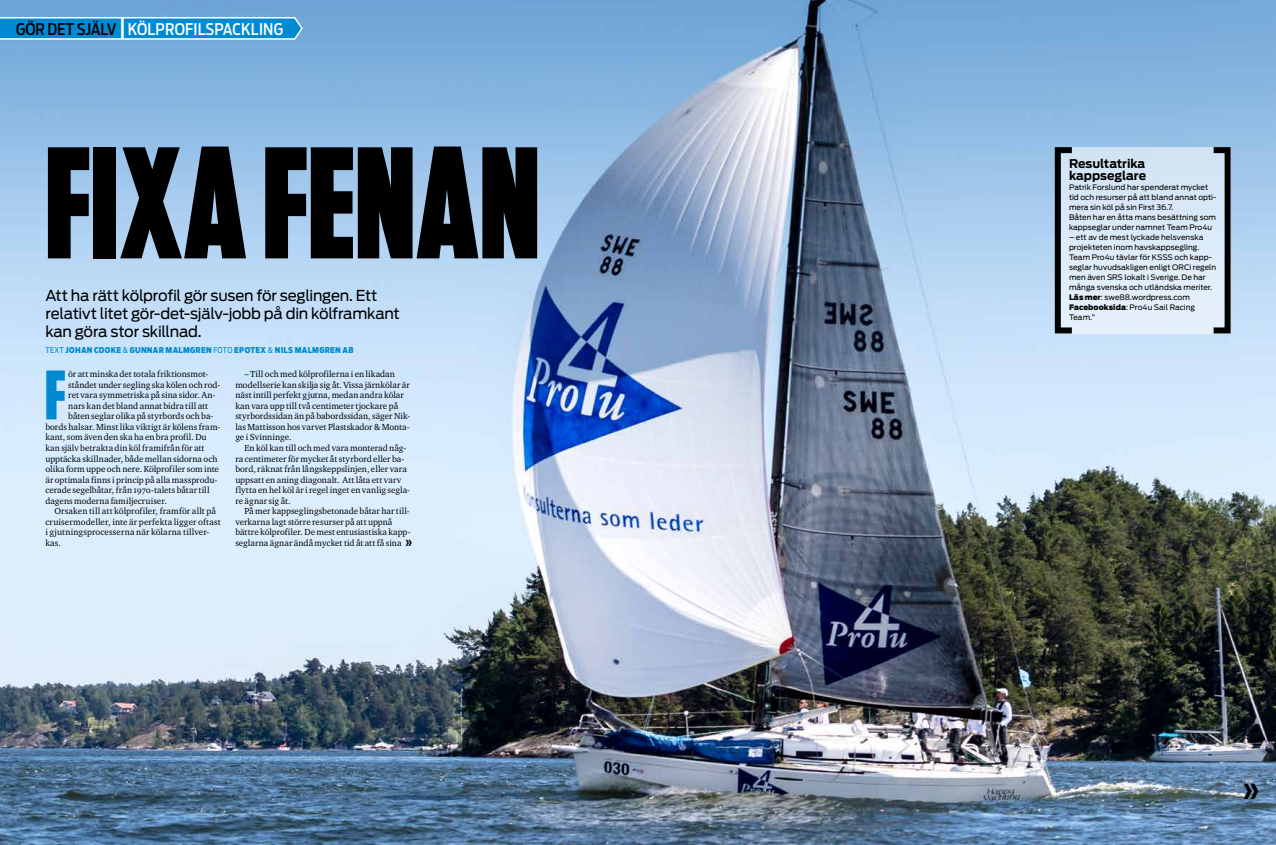
<style>
.page{position:relative;width:1276px;height:845px;background:#fff}
.page>*{position:absolute;margin:0;border:0;box-sizing:border-box;transform-origin:0 0}
.t1{font:900 149.8px "Antenna Comp";color:#000}
.t2{font:900 66px "Antenna Comp";color:#008ad2}
.t3{font:700 27px "Antenna";color:#000}
.t4{font:500 16px "Antenna Cond";letter-spacing:.005em;color:#fff}
.t5{font:15px/18px "Antenna";letter-spacing:-.02em;color:#000}
.t6{font:700 12px/12px "Antenna";letter-spacing:-.005em;color:#000}
.t7{font:9px/10.5px "Charter ITC Regu OS";color:#000}
.t8{font:900 8px "Antenna Cond";letter-spacing:.035em;color:#008ad2}
.t9{font:7.5px/10px "Antenna";letter-spacing:.005em;color:#000}
.s1{color:#000}
.s2{font-size:23px}
.s3{font-weight:400}
.s4{font-family:"Antenna";font-weight:700;font-size:11px}
.s5{font-weight:900}
</style>
<div class="page">
<img style="left:0;top:0;width:1276px;height:845px">
<div style="left:1054px;top:147px;width:176px;height:186px;background:#dcebf8"></div>
<div style="left:1054px;top:147px;width:20px;height:186px;border:6px solid #000"></div>
<div style="left:1210px;top:147px;width:20px;height:186px;border:6px solid #000"></div>
<svg style="left:0;top:16px;width:304px;height:24px;background:#289ad8"></svg>
<h3 class="t4" style="left:16px;top:19px;width:268px"><span class="s1">GÖR DET SJÄLV</span> <span class="s2">|</span>KÖLPROFILSPACKLING</h3>
<h1 class="t1" style="left:44px;top:115px;width:499px">FIXA FENAN</h1>
<h3 class="t5" style="left:45px;top:287px;width:356px">Att ha rätt kölprofil gör susen för seglingen. Ett relativt litet gör-det-själv-jobb på din kölframkant kan göra stor skillnad.</h3>
<p class="t8" style="left:45px;top:346px;width:310px"><span class="s3">TEXT</span> JOHAN COOKE <span class="s3">&amp;</span> GUNNAR MALMGREN <span class="s3">FOTO</span> EPOTEX <span class="s3">&amp;</span> NILS MALMGREN AB</p>
<h2 class="t2" style="left:44px;top:356px;width:22px">F</h2>
<p class="t7" style="left:68px;top:369px;width:142px">ör att minska det totala friktionsmot-</p>
<p class="t7" style="left:235px;top:368px;width:176px;text-indent:9px">– Till och med kölprofilerna i en likadan modellserie kan skilja sig åt. Vissa järnkölar är näst intill perfekt gjutna, medan andra kölar kan vara upp till två centimeter tjockare på styrbordssidan än på babordssidan, säger Nik&shy;las Mattisson hos varvet Plastskador &amp; Monta&shy;ge i Svinninge.</p>
<p class="t7" style="left:235px;top:442px;width:176px;text-indent:9px">En köl kan till och med vara monterad någ&shy;ra centimeter för mycket åt styrbord eller ba&shy;bord, räknat från långskeppslinjen, eller vara uppsatt en aning diagonalt. Att låta ett varv flytta en hel köl är i regel inget en vanlig segla&shy;re ägnar sig åt.</p>
<p class="t7" style="left:235px;top:506px;width:179px;text-indent:9px">På mer kappseglingsbetonade båtar har till&shy;verkarna lagt större resurser på att uppnå bättre kölprofiler. De mest entusiastiska kapp&shy;seglarna ägnar ändå mycket tid åt att få sina <span class="s4">»</span></p>
<p class="t7" style="left:68px;top:379px;width:154px">ståndet under segling ska kölen och rod-</p>
<p class="t7" style="left:68px;top:390px;width:149px">ret vara symmetriska på sina sidor. An-</p>
<p class="t7" style="left:68px;top:400px;width:142px">nars kan det bland annat bidra till att</p>
<p class="t7" style="left:68px;top:411px;width:147px">båten seglar olika på styrbords och ba-</p>
<p class="t7" style="left:45px;top:421px;width:177px">bords halsar. Minst lika viktigt är kölens fram-</p>
<p class="t7" style="left:45px;top:432px;width:163px">kant, som även den ska ha en bra profil. Du</p>
<p class="t7" style="left:45px;top:442px;width:161px">kan själv betrakta din köl framifrån för att</p>
<p class="t7" style="left:45px;top:453px;width:174px">upptäcka skillnader, både mellan sidorna och</p>
<p class="t7" style="left:45px;top:463px;width:175px">olika form uppe och nere. Kölprofiler som inte</p>
<p class="t7" style="left:45px;top:474px;width:173px">är optimala finns i princip på alla massprodu-</p>
<p class="t7" style="left:45px;top:485px;width:166px">cerade segelbåtar, från 1970-talets båtar till</p>
<p class="t7" style="left:45px;top:495px;width:123px">dagens moderna familjecruiser.</p>
<p class="t7" style="left:54px;top:506px;width:163px">Orsaken till att kölprofiler, framför allt på</p>
<p class="t7" style="left:45px;top:516px;width:177px">cruisermodeller, inte är perfekta ligger oftast</p>
<p class="t7" style="left:45px;top:527px;width:165px">i gjutningsprocesserna när kölarna tillver-</p>
<p class="t7" style="left:45px;top:537px;width:17px">kas.</p>
<h3 class="t6" style="left:1069px;top:158px;width:79px">Resultatrika kappseglare</h3>
<p class="t9" style="left:1069px;top:182px;width:149px">Patrik Forslund har spenderat mycket tid och resurser på att bland annat opti&shy;mera sin köl på sin First 36.7.<br>Båten har en åtta mans besättning som kappseglar under namnet Team Pro4u</p>
<p class="t9" style="left:1069px;top:232px;width:149px">– ett av de mest lyckade helsvenska projekteten inom havskappsegling.<br>Team Pro4u tävlar för KSSS och kapp&shy;seglar huvudsakligen enligt ORCi regeln men även SRS lokalt i Sverige. De har många svenska och utländska meriter.<br><span class="s5">Läs mer</span>: swe88.wordpress.com<br><span class="s5">Facebooksida</span>: Pro4u Sail Racing<br>Team.”</p>
<h3 class="t3" style="left:1240px;top:773px;width:22px">»</h3>
</div>
